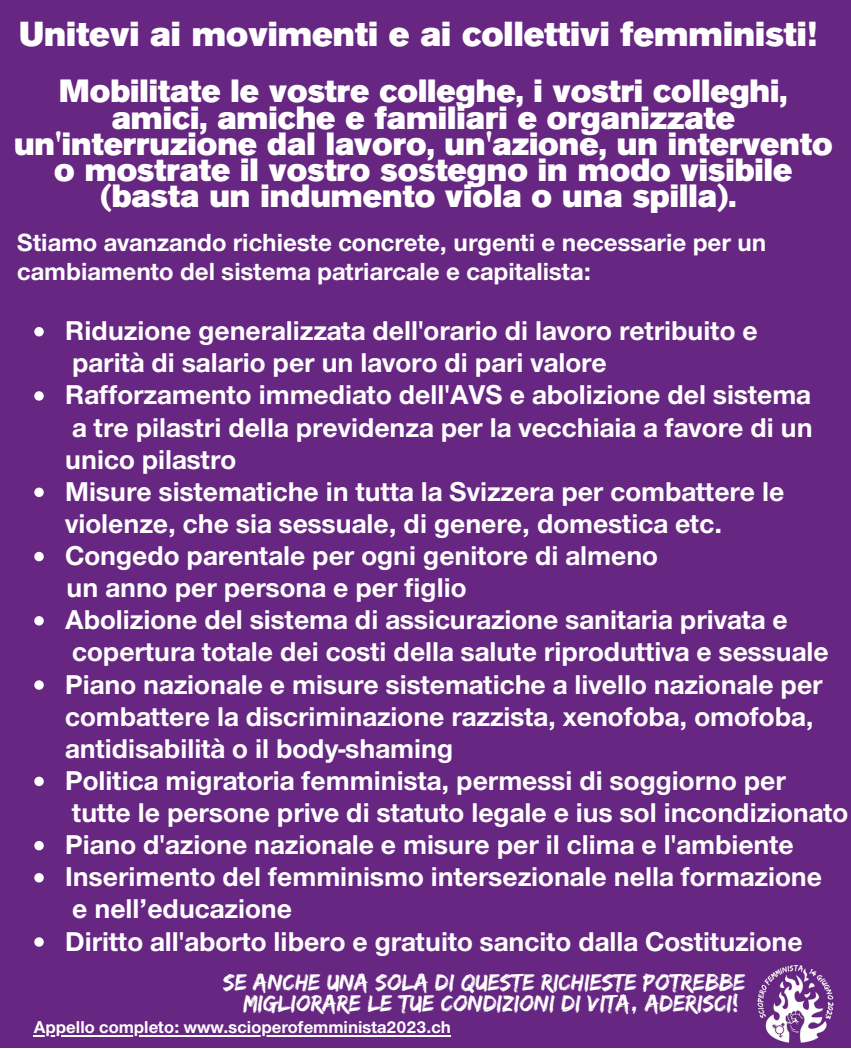
<style>
.page{position:relative;width:851px;height:1049px;background:#fff}
.page>*{position:absolute;margin:0;border:0;box-sizing:border-box;transform-origin:0 0}
.t1{font:34.25px "Akzidenz Grotesk BE Super";color:#fff}
.t2{font:31.75px/26.2px "Akzidenz Grotesk BE Super";color:#fff;text-align:center}
.t3{font:700 28.25px/32px "Nimbus San Nov";color:#fff}
.t4{font:700 25.75px/28.2px "Nimbus San Nov";color:#fff}
.t5{font:24.25px/21.2px "Edo";color:#fff;text-align:center}
.t6{font:700 17.75px "Nimbus San Nov";color:#fff}
</style>
<div class="page">
<div style="left:0;top:0;width:850px;height:1047px;background:#672682"></div>
<svg style="left:34px;top:327px;width:10px;height:9px"></svg>
<svg style="left:34px;top:391px;width:10px;height:9px"></svg>
<svg style="left:34px;top:487px;width:10px;height:10px"></svg>
<svg style="left:34px;top:551px;width:10px;height:10px"></svg>
<svg style="left:34px;top:616px;width:10px;height:9px"></svg>
<svg style="left:34px;top:680px;width:10px;height:9px"></svg>
<svg style="left:34px;top:776px;width:10px;height:9px"></svg>
<svg style="left:34px;top:841px;width:10px;height:9px"></svg>
<svg style="left:34px;top:873px;width:10px;height:9px"></svg>
<svg style="left:34px;top:937px;width:10px;height:9px"></svg>
<hr style="left:34px;top:1034px;width:416px;height:2px;background:#fff">
<img style="left:757px;top:965px;width:77px;height:78px">
<p class="t1" style="left:19px;top:22px;width:799px">Unitevi ai movimenti e ai collettivi femministi!</p>
<p class="t2" style="left:14px;top:81px;width:819px">Mobilitate le vostre colleghe, i vostri colleghi, amici, amiche e familiari e organizzate un'interruzione dal lavoro, un'azione, un intervento o mostrate il vostro sostegno in modo visibile (basta un indumento viola o una spilla).</p>
<p class="t4" style="left:17px;top:228px;width:750px">Stiamo avanzando richieste concrete, urgenti e necessarie per un cambiamento del sistema patriarcale e capitalista:</p>
<p class="t3" style="left:65px;top:314px;width:748px">Riduzione generalizzata dell'orario di lavoro retribuito e parità di salario per un lavoro di pari valore<br>Rafforzamento immediato dell'AVS e abolizione del sistema a tre pilastri della previdenza per la vecchiaia a favore di un unico pilastro<br>Misure sistematiche in tutta la Svizzera per combattere le violenze, che sia sessuale, di genere, domestica etc.<br>Congedo parentale per ogni genitore di almeno</p>
<p class="t3" style="left:67px;top:571px;width:401px">un anno per persona e per figlio</p>
<p class="t3" style="left:65px;top:603px;width:784px">Abolizione del sistema di assicurazione sanitaria privata e copertura totale dei costi della salute riproduttiva e sessuale Piano nazionale e misure sistematiche a livello nazionale per combattere la discriminazione razzista, xenofoba, omofoba, antidisabilità o il body-shaming<br>Politica migratoria femminista, permessi di soggiorno per tutte le persone prive di statuto legale e ius sol incondizionato Piano d'azione nazionale e misure per il clima e l'ambiente Inserimento del femminismo intersezionale nella formazione<br>e nell’educazione<br>Diritto all'aborto libero e gratuito sancito dalla Costituzione</p>
<p class="t5" style="left:223px;top:970px;width:523px">SE ANCHE UNA SOLA DI QUESTE RICHIESTE POTREBBE<br>MIGLIORARE LE TUE CONDIZIONI DI VITA, ADERISCI!</p>
<p class="t6" style="left:34px;top:1016px;width:418px">Appello completo: www.scioperofemminista2023.ch</p>
</div>
